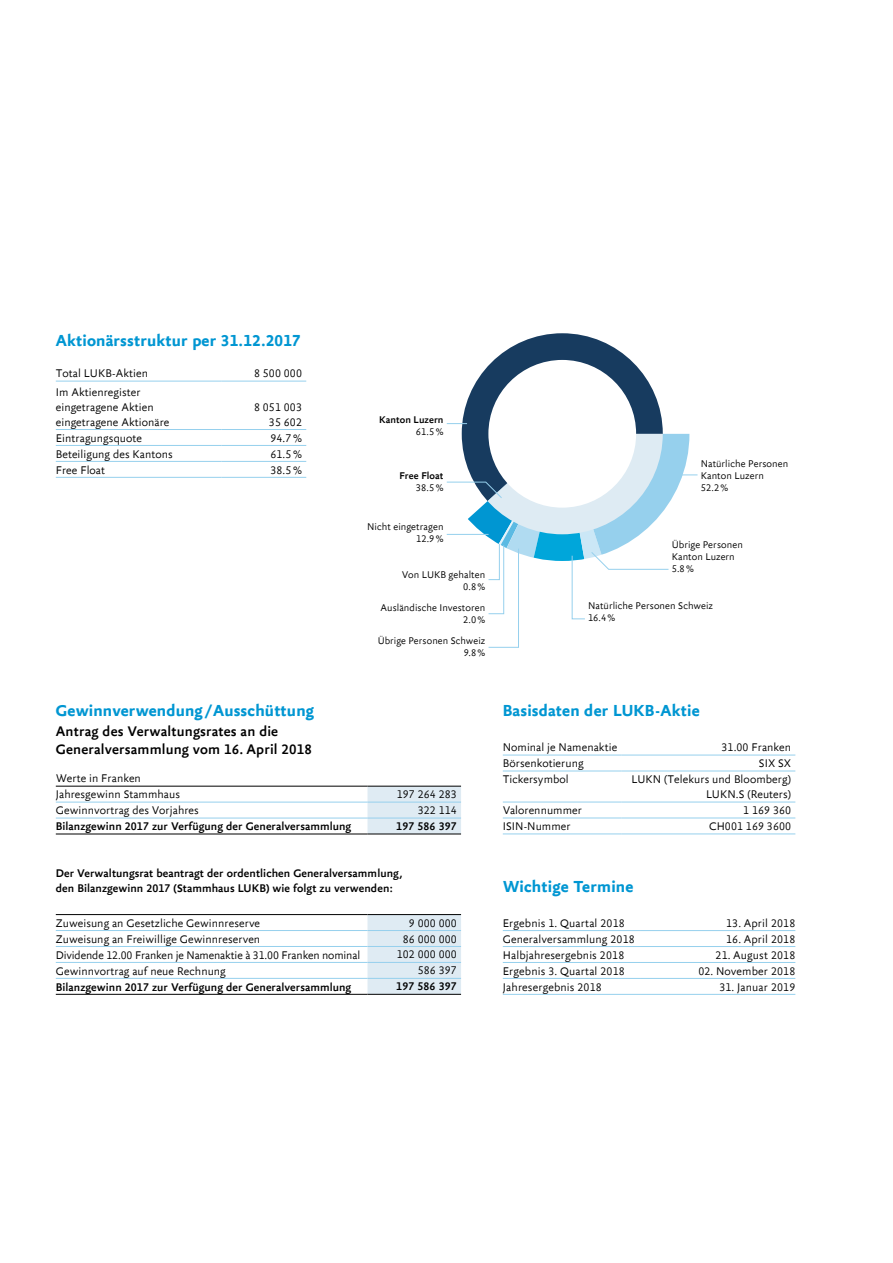
<style>
.page{position:relative;width:893px;height:1263px;background:#fff}
.page>*{position:absolute;margin:0;border:0;box-sizing:border-box;transform-origin:0 0}
.t1{font:700 17.25px "Yoga Sansfor LUKB";letter-spacing:.01em;color:#0096d2}
.t2{font:500 15px/18px "Yoga Sansfor LUKB";letter-spacing:.01em;color:#000}
.t3{font:300 12px/15px "Yoga Sansfor LUKB";letter-spacing:.005em;color:#000;text-align:right}
.t4{font:500 12px/15px "Yoga Sansfor LUKB";letter-spacing:.005em;color:#000}
.t5{font:300 10.5px/12px "Yoga Sansfor LUKB";letter-spacing:.005em;color:#000;text-align:right}
.t6{font:500 10.5px "Yoga Sansfor LUKB";letter-spacing:.005em;color:#000}
</style>
<div class="page">
<hr style="left:503px;top:755px;width:118px;height:1px;background:#96d0ed">
<hr style="left:621px;top:755px;width:174px;height:1px;background:#96d0ed">
<hr style="left:503px;top:771px;width:118px;height:1px;background:#96d0ed">
<hr style="left:621px;top:771px;width:174px;height:1px;background:#96d0ed">
<hr style="left:503px;top:802px;width:118px;height:1px;background:#96d0ed">
<hr style="left:621px;top:802px;width:174px;height:1px;background:#96d0ed">
<hr style="left:503px;top:818px;width:118px;height:1px;background:#96d0ed">
<hr style="left:503px;top:833px;width:118px;height:1px;background:#96d0ed">
<hr style="left:621px;top:818px;width:174px;height:1px;background:#96d0ed">
<hr style="left:621px;top:833px;width:174px;height:1px;background:#96d0ed">
<svg style="left:367px;top:787px;width:94px;height:207px"></svg>
<hr style="left:56px;top:914px;width:311px;height:1px;background:#000">
<hr style="left:367px;top:914px;width:94px;height:1px;background:#000">
<hr style="left:56px;top:802px;width:311px;height:1px;background:#96d0ed">
<hr style="left:367px;top:802px;width:94px;height:1px;background:#96d0ed">
<hr style="left:56px;top:930px;width:311px;height:1px;background:#96d0ed">
<hr style="left:367px;top:930px;width:94px;height:1px;background:#96d0ed">
<hr style="left:56px;top:786px;width:311px;height:1px;background:#000">
<hr style="left:56px;top:818px;width:311px;height:1px;background:#96d0ed">
<hr style="left:367px;top:818px;width:94px;height:1px;background:#96d0ed">
<hr style="left:367px;top:786px;width:94px;height:1px;background:#000">
<hr style="left:56px;top:834px;width:311px;height:1px;background:#000">
<hr style="left:367px;top:834px;width:94px;height:1px;background:#000">
<hr style="left:56px;top:978px;width:311px;height:1px;background:#96d0ed">
<hr style="left:56px;top:994px;width:311px;height:1px;background:#000">
<hr style="left:367px;top:994px;width:94px;height:1px;background:#000">
<hr style="left:367px;top:978px;width:94px;height:1px;background:#96d0ed">
<hr style="left:367px;top:946px;width:94px;height:1px;background:#96d0ed">
<hr style="left:367px;top:962px;width:94px;height:1px;background:#96d0ed">
<hr style="left:56px;top:946px;width:311px;height:1px;background:#96d0ed">
<hr style="left:56px;top:962px;width:311px;height:1px;background:#96d0ed">
<hr style="left:56px;top:381px;width:165px;height:1px;background:#96d0ed">
<hr style="left:221px;top:381px;width:85px;height:1px;background:#96d0ed">
<hr style="left:56px;top:429px;width:165px;height:1px;background:#96d0ed">
<hr style="left:221px;top:429px;width:85px;height:1px;background:#96d0ed">
<hr style="left:56px;top:445px;width:165px;height:1px;background:#96d0ed">
<hr style="left:221px;top:445px;width:85px;height:1px;background:#96d0ed">
<hr style="left:56px;top:461px;width:165px;height:1px;background:#96d0ed">
<hr style="left:56px;top:477px;width:165px;height:1px;background:#96d0ed">
<hr style="left:221px;top:461px;width:85px;height:1px;background:#96d0ed">
<hr style="left:221px;top:477px;width:85px;height:1px;background:#96d0ed">
<svg style="left:446px;top:333px;width:251px;height:315px"></svg>
<hr style="left:503px;top:930px;width:138px;height:1px;background:#96d0ed">
<hr style="left:641px;top:930px;width:154px;height:1px;background:#96d0ed">
<hr style="left:503px;top:946px;width:138px;height:1px;background:#96d0ed">
<hr style="left:641px;top:946px;width:154px;height:1px;background:#96d0ed">
<hr style="left:503px;top:962px;width:138px;height:1px;background:#96d0ed">
<hr style="left:641px;top:962px;width:154px;height:1px;background:#96d0ed">
<hr style="left:503px;top:978px;width:138px;height:1px;background:#96d0ed">
<hr style="left:503px;top:994px;width:138px;height:1px;background:#96d0ed">
<hr style="left:641px;top:978px;width:154px;height:1px;background:#96d0ed">
<hr style="left:641px;top:994px;width:154px;height:1px;background:#96d0ed">
<h1 class="t1" style="left:56px;top:330px;width:247px">Aktionärsstruktur per 31.12.2017</h1>
<p class="t3" style="left:56px;top:366px;width:94px">Total LUKB-Aktien</p>
<p class="t3" style="left:254px;top:366px;width:49px">8 500 000</p>
<p class="t3" style="left:56px;top:384px;width:115px;text-align:left">Im Aktienregister eingetragene Aktien eingetragene Aktionäre</p>
<p class="t3" style="left:254px;top:399px;width:50px">8 051 003<br>35 602</p>
<p class="t3" style="left:56px;top:430px;width:88px">Eintragungsquote</p>
<p class="t3" style="left:270px;top:430px;width:33px">94.7%</p>
<p class="t3" style="left:56px;top:446px;width:118px">Beteiligung des Kantons</p>
<p class="t3" style="left:270px;top:446px;width:33px">61.5%</p>
<p class="t3" style="left:56px;top:462px;width:51px">Free Float</p>
<p class="t3" style="left:270px;top:462px;width:33px">38.5%</p>
<p class="t6" style="left:379px;top:413px;width:66px">Kanton Luzern</p>
<p class="t5" style="left:416px;top:425px;width:29px">61.5%</p>
<p class="t6" style="left:400px;top:469px;width:45px">Free Float</p>
<p class="t5" style="left:416px;top:481px;width:29px">38.5%</p>
<p class="t5" style="left:367px;top:521px;width:78px">Nicht eingetragen<br>12.9%</p>
<p class="t5" style="left:402px;top:569px;width:85px">Von LUKB gehalten<br>0.8%</p>
<p class="t5" style="left:381px;top:602px;width:106px">Ausländische Investoren<br>2.0%</p>
<p class="t5" style="left:378px;top:634px;width:109px">Übrige Personen Schweiz<br>9.8%</p>
<p class="t5" style="left:701px;top:457px;width:89px;text-align:left">Natürliche Personen<br>Kanton Luzern<br>52.2%</p>
<p class="t5" style="left:672px;top:539px;width:73px;text-align:left">Übrige Personen<br>Kanton Luzern<br>5.8%</p>
<p class="t5" style="left:588px;top:600px;width:127px;text-align:left">Natürliche Personen Schweiz<br>16.4%</p>
<h1 class="t1" style="left:56px;top:701px;width:260px">Gewinnverwendung /Ausschüttung</h1>
<p class="t2" style="left:56px;top:722px;width:258px">Antrag des Verwaltungsrates an die<br>Generalversammlung vom 16. April 2018</p>
<p class="t3" style="left:56px;top:770px;width:126px;line-height:15.9px;text-align:left">Werte in Franken<br>Jahresgewinn Stammhaus</p>
<p class="t3" style="left:397px;top:787px;width:62px">197 264 283</p>
<p class="t3" style="left:56px;top:803px;width:145px">Gewinnvortrag des Vorjahres</p>
<p class="t3" style="left:418px;top:803px;width:41px">322 114</p>
<p class="t4" style="left:56px;top:819px;width:297px">Bilanzgewinn 2017 zur Verfügung der Generalversammlung</p>
<p class="t4" style="left:396px;top:819px;width:62px">197 586 397</p>
<p class="t4" style="left:56px;top:865px;width:348px">Der Verwaltungsrat beantragt der ordentlichen Generalversammlung, den Bilanzgewinn 2017 (Stammhaus LUKB) wie folgt zu verwenden:</p>
<p class="t3" style="left:56px;top:915px;width:206px">Zuweisung an Gesetzliche Gewinnreserve</p>
<p class="t3" style="left:409px;top:915px;width:49px">9 000 000</p>
<p class="t3" style="left:56px;top:931px;width:206px">Zuweisung an Freiwillige Gewinnreserven</p>
<p class="t3" style="left:403px;top:931px;width:56px">86 000 000</p>
<p class="t3" style="left:56px;top:947px;width:306px">Dividende 12.00 Franken je Namenaktie à 31.00 Franken nominal</p>
<p class="t3" style="left:397px;top:947px;width:62px">102 000 000</p>
<p class="t3" style="left:56px;top:963px;width:172px">Gewinnvortrag auf neue Rechnung</p>
<p class="t3" style="left:418px;top:963px;width:41px">586 397</p>
<p class="t4" style="left:56px;top:979px;width:297px">Bilanzgewinn 2017 zur Verfügung der Generalversammlung</p>
<p class="t4" style="left:396px;top:979px;width:62px">197 586 397</p>
<h1 class="t1" style="left:503px;top:701px;width:198px">Basisdaten der LUKB-Aktie</h1>
<p class="t3" style="left:503px;top:740px;width:116px">Nominal je Namenaktie</p>
<p class="t3" style="left:722px;top:740px;width:71px">31.00 Franken</p>
<p class="t3" style="left:503px;top:756px;width:82px">Börsenkotierung</p>
<p class="t3" style="left:759px;top:756px;width:34px">SIX SX</p>
<p class="t3" style="left:503px;top:772px;width:67px">Tickersymbol</p>
<p class="t3" style="left:631px;top:772px;width:161px">LUKN (Telekurs und Bloomberg)<br>LUKN.S (Reuters)</p>
<p class="t3" style="left:503px;top:803px;width:81px">Valorennummer</p>
<p class="t3" style="left:743px;top:803px;width:49px">1 169 360</p>
<p class="t3" style="left:503px;top:819px;width:69px">ISIN-Nummer</p>
<p class="t3" style="left:709px;top:819px;width:84px">CH001 169 3600</p>
<h1 class="t1" style="left:503px;top:876px;width:132px">Wichtige Termine</h1>
<p class="t3" style="left:503px;top:915px;width:124px">Ergebnis 1. Quartal 2018</p>
<p class="t3" style="left:726px;top:915px;width:71px">13. April 2018</p>
<p class="t3" style="left:503px;top:931px;width:134px">Generalversammlung 2018</p>
<p class="t3" style="left:726px;top:931px;width:71px">16. April 2018</p>
<p class="t3" style="left:503px;top:947px;width:123px">Halbjahresergebnis 2018</p>
<p class="t3" style="left:715px;top:947px;width:81px">21. August 2018</p>
<p class="t3" style="left:503px;top:963px;width:124px">Ergebnis 3. Quartal 2018</p>
<p class="t3" style="left:698px;top:963px;width:99px">02. November 2018</p>
<p class="t3" style="left:503px;top:979px;width:101px">Jahresergebnis 2018</p>
<p class="t3" style="left:719px;top:979px;width:77px">31. Januar 2019</p>
</div>
